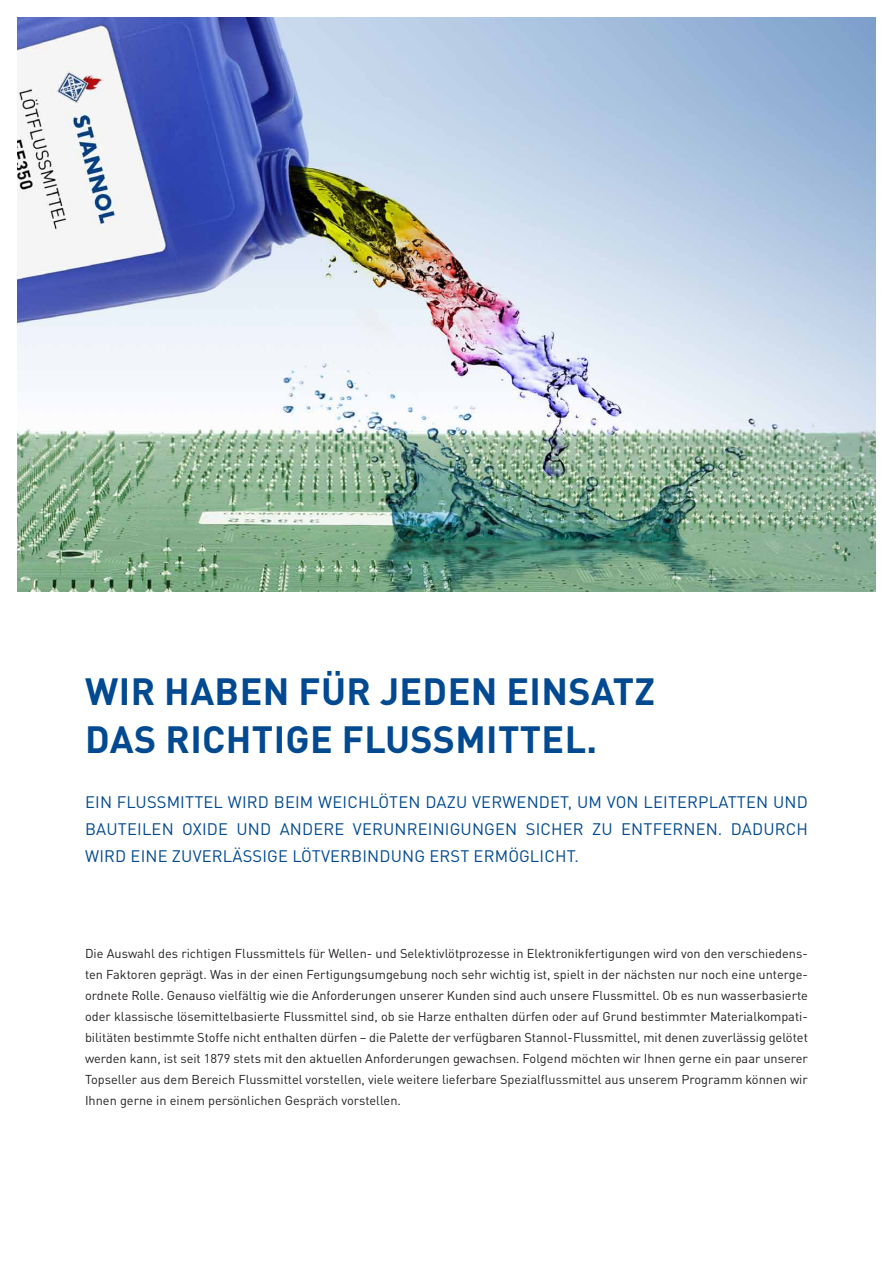
<style>
.page{position:relative;width:893px;height:1263px;background:#fff}
.page>*{position:absolute;margin:0;border:0;box-sizing:border-box;transform-origin:0 0}
.t1{font:700 37.5px/48px "DINOT";letter-spacing:.01em;color:#014990}
.t2{font:16.5px "DINOT";letter-spacing:.01em;color:#014990}
.t3{font:12.75px/21px "DINOT";color:#231f20;text-align:justify}
</style>
<div class="page">
<img style="left:17px;top:17px;width:859px;height:574px">
<h1 class="t1" style="left:85px;top:666px;width:571px">WIR HABEN FÜR JEDEN EINSATZ<br>DAS RICHTIGE FLUSSMITTEL.</h1>
<p class="t2" style="left:85px;top:791px;width:73px">Ei n Flussmitte</p>
<p class="t2" style="left:214px;top:791px;width:26px">l wird</p>
<p class="t2" style="left:274px;top:791px;width:11px">beim</p>
<p class="t2" style="left:318px;top:791px;width:175px">Wei ch löten dazu verwe</p>
<p class="t2" style="left:527px;top:791px;width:127px">ndet, um von Leiterp</p>
<p class="t2" style="left:709px;top:791px;width:20px">latte</p>
<p class="t2" style="left:756px;top:791px;width:50px">n und</p>
<p class="t2" style="left:85px;top:818px;width:126px">Bautei le n Oxide</p>
<p class="t2" style="left:236px;top:818px;width:77px">und andere</p>
<p class="t2" style="left:353px;top:818px;width:210px">Verunreinigungen sicher</p>
<p class="t2" style="left:592px;top:818px;width:62px">zu entfer</p>
<p class="t2" style="left:683px;top:818px;width:122px">nen. Dadurch</p>
<p class="t2" style="left:85px;top:845px;width:11px">wird</p>
<p class="t2" style="left:131px;top:845px;width:122px">ei ne zuverlässige</p>
<p class="t2" style="left:292px;top:845px;width:48px">Lötverbi</p>
<p class="t2" style="left:367px;top:845px;width:73px">ndung erst</p>
<p class="t2" style="left:474px;top:845px;width:12px">erm</p>
<p class="t2" style="left:508px;top:845px;width:72px">öglicht.</p>
<p class="t3" style="left:85px;top:943px;width:724px">Die Auswahl des richtigen Flussmittels für Wellen- und Selektivlötprozesse in Elektronikfertigungen wird von den verschiedens&shy;ten Faktoren geprägt. Was in der einen Fertigungsumgebung noch sehr wichtig ist, spielt in der nächsten nur noch eine unterge&shy;ordnete Rolle. Genauso vielfältig wie die Anforderungen unserer Kunden sind auch unsere Flussmittel. Ob es nun wasserbasierte oder klassische lösemittelbasierte Flussmittel sind, ob sie Harze enthalten dürfen oder auf Grund bestimmter Materialkompati&shy;bilitäten bestimmte Stoffe nicht enthalten dürfen – die Palette der verfügbaren Stannol-Flussmittel, mit denen zuverlässig gelötet werden kann, ist seit 1879 stets mit den aktuellen Anforderungen gewachsen. Folgend möchten wir Ihnen gerne ein paar unserer Topseller aus dem Bereich Flussmittel vorstellen, viele weitere lieferbare Spezialflussmittel aus unserem Programm können wir Ihnen gerne in einem persönlichen Gespräch vorstellen.</p>
</div>
